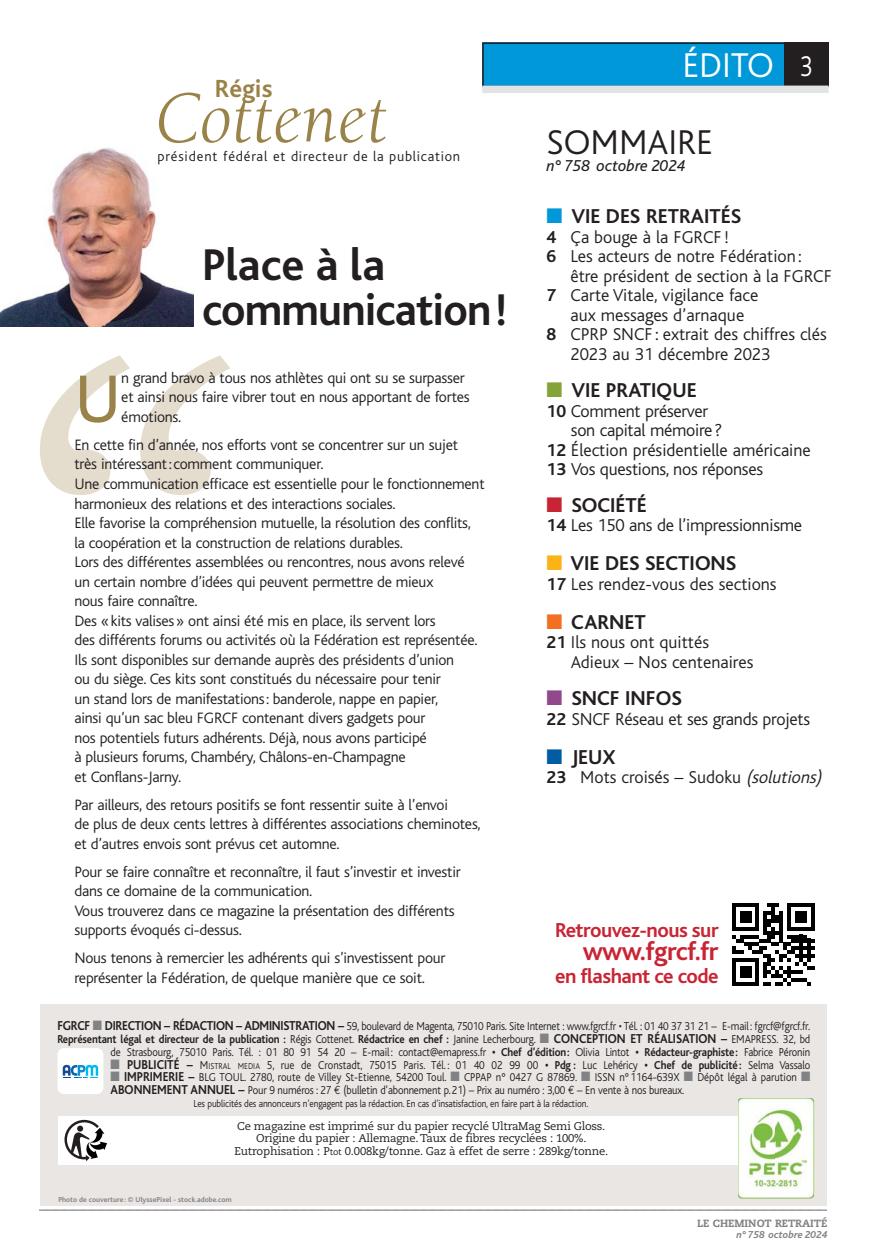
<style>
.page{position:relative;width:889px;height:1259px;background:#fff}
.page>*{position:absolute;margin:0;border:0;box-sizing:border-box;transform-origin:0 0}
.t1{font:italic 677.7px "Berkeley";color:#e4dccc}
.t2{font:italic 74.4px "Berkeley";color:#9a8348}
.t3{font:70.2px "Bliss";color:#9a8348}
.t4{font:700 46.5px/45px "Bliss";letter-spacing:-.02em;color:#231f20}
.t5{font:300 36px "Bliss";color:#231f20}
.t6{font:300 36px "Bliss";color:#fff}
.t7{font:700 26.85px "Bliss";letter-spacing:-.025em;color:#c92434}
.t8{font:700 25.95px "Bliss";color:#9a8348}
.t9{font:700 21.15px "Bliss";letter-spacing:-.025em;color:#c92434}
.t10{font:700 21px "Bliss";color:#231f20}
.t11{font:300 18px/19.5px "Bliss";color:#231f20}
.t12{font:italic 16.5px "Bliss";color:#231f20}
.t13{font:300 15.75px/19.5px "Bliss";letter-spacing:-.015em;color:#231f20}
.t14{font:300 14.4px "Bliss";letter-spacing:.05em;color:#231f20}
.t15{font:300 12px/12.8px "Bliss";letter-spacing:-.01em;color:#231f20;text-align:right;scale:.9 1}
.t16{font:11.25px/12.8px "Caecilia";letter-spacing:-.02em;color:#231f20;text-align:center}
.t17{font:300 10.5px "Bliss";letter-spacing:-.015em;color:#231f20;scale:.9 1}
.t18{font:800 10.5px "Caecilia";color:#808285}
.t19{font:italic 700 10.5px "Bliss";color:#808285}
.t20{font:700 7.5px "Bliss";color:#808285}
.s1{font-size:30px}
.s2{color:#0098d8}
.s3{font-weight:700}
.s4{color:#85a339}
.s5{color:#c92434}
.s6{color:#fcb315}
.s7{color:#f36f21}
.s8{color:#91498b}
.s9{color:#005da3}
.s10{font-style:italic}
.s11{font-weight:700;font-size:13.5px}
.s12{color:#808285}
.s13{font-size:9px}
.s14{font-family:"Euro Mono";font-weight:400}
</style>
<div class="page">
<svg style="left:39px;top:1209px;width:788px;height:1px"></svg>
<div style="left:482px;top:43px;width:346px;height:44px;background:#0098d8"></div>
<div style="left:482px;top:43px;width:346px;height:44px;border:2px solid #231f20"></div>
<div style="left:784px;top:43px;width:44px;height:44px;background:#231f20"></div>
<div style="left:482px;top:86px;width:346px;height:7px;background:#e2e3e4"></div>
<img style="left:0;top:147px;width:193px;height:180px">
<svg style="left:732px;top:903px;width:82px;height:83px"></svg>
<div style="left:40px;top:1004px;width:787px;height:201px;background:#eae6e4"></div>
<div style="left:58px;top:1115px;width:716px;height:49px;background:#fff"></div>
<svg style="left:64px;top:1119px;width:43px;height:42px"></svg>
<img style="left:738px;top:1098px;width:76px;height:100px">
<img style="left:738px;top:1115px;width:36px;height:49px">
<div style="left:57px;top:1048px;width:46px;height:46px;background:#fff;border-radius:6px"></div>
<svg style="left:63px;top:1065px;width:35px;height:11px"></svg>
<h3 class="t8" style="left:215px;top:79px;width:59px">Régis</h3>
<h2 class="t2" style="left:154px;top:89px;width:234px">Cottenet</h2>
<p class="t14" style="left:157px;top:149px;width:304px">président fédéral et directeur de la publication</p>
<h3 class="t6" style="left:682px;top:48px;width:131px">ÉDITO <span class="s1">3</span></h3>
<h3 class="t5" style="left:546px;top:124px;width:168px">SOMMAIRE</h3>
<p class="t12" style="left:546px;top:157px;width:140px">n° 758 octobre 2024</p>
<h3 class="t10" style="left:546px;top:208px;width:196px"><span class="s2">■</span> VIE DES RETRAITÉS</h3>
<p class="t11" style="left:546px;top:227px;width:184px"><span class="s3">4</span> Ça bouge à la FGRCF!</p>
<p class="t11" style="left:546px;top:247px;width:256px"><span class="s3">6</span> Les acteurs de notre Fédération :</p>
<p class="t11" style="left:570px;top:266px;width:263px">être président de section à la FGRCF</p>
<p class="t11" style="left:546px;top:286px;width:213px"><span class="s3">7</span> Carte Vitale, vigilance face</p>
<p class="t11" style="left:570px;top:305px;width:175px">aux messages d’arnaque</p>
<p class="t11" style="left:546px;top:325px;width:282px"><span class="s3">8</span> CPRP SNCF: extrait des chiffres clés</p>
<p class="t11" style="left:570px;top:344px;width:202px">2023 au 31 décembre 2023</p>
<h3 class="t10" style="left:546px;top:382px;width:152px"><span class="s4">■</span> VIE PRATIQUE</h3>
<p class="t11" style="left:546px;top:401px;width:163px"><span class="s3">10</span> Comment préserver</p>
<p class="t11" style="left:571px;top:421px;width:153px">son capital mémoire ?</p>
<p class="t11" style="left:546px;top:440px;width:266px"><span class="s3">12</span> Élection présidentielle américaine</p>
<p class="t11" style="left:546px;top:460px;width:218px"><span class="s3">13</span> Vos questions, nos réponses</p>
<h3 class="t10" style="left:546px;top:497px;width:102px"><span class="s5">■</span> SOCIÉTÉ</h3>
<p class="t11" style="left:546px;top:516px;width:257px"><span class="s3">14</span> Les 150 ans de l’impressionnisme</p>
<h3 class="t10" style="left:546px;top:555px;width:191px"><span class="s6">■</span> VIE DES SECTIONS</h3>
<p class="t11" style="left:546px;top:574px;width:231px"><span class="s3">17</span> Les rendez-vous des sections</p>
<h3 class="t10" style="left:546px;top:614px;width:101px"><span class="s7">■</span> CARNET</h3>
<p class="t11" style="left:571px;top:633px;width:184px;text-indent:-24px"><span class="s3">21</span> Ils nous ont quittés<br>Adieux – Nos centenaires</p>
<h3 class="t10" style="left:546px;top:690px;width:137px"><span class="s8">■</span> SNCF INFOS</h3>
<p class="t11" style="left:546px;top:709px;width:265px"><span class="s3">22</span> SNCF Réseau et ses grands projets</p>
<h3 class="t10" style="left:546px;top:749px;width:71px"><span class="s9">■</span> JEUX</h3>
<p class="t11" style="left:546px;top:768px;width:280px"><span class="s3">23</span> Mots croisés – Sudoku <span class="s10">(solutions)</span></p>
<h3 class="t4" style="left:202px;top:246px;width:307px">Place à la communication!</h3>
<h1 class="t1" style="left:-8px;top:323px;width:240px">“</h1>
<h3 class="t3" style="left:74px;top:362px;width:48px">U</h3>
<p class="t13" style="left:121px;top:368px;width:350px">n grand bravo à tous nos athlètes qui ont su se surpasser et ainsi nous faire vibrer tout en nous apportant de fortes émotions.</p>
<p class="t13" style="left:74px;top:435px;width:412px">En cette fin d’année, nos efforts vont se concentrer sur un sujet très intéressant:comment communiquer.<br>Une communication efficace est essentielle pour le fonctionnement harmonieux des relations et des interactions sociales.<br>Elle favorise la compréhension mutuelle, la résolution des conflits, la coopération et la construction de relations durables.<br>Lors des différentes assemblées ou rencontres, nous avons relevé<br>un certain nombre d’idées qui peuvent permettre de mieux<br>nous faire connaître.<br>Des «kits valises» ont ainsi été mis en place, ils servent lors<br>des différents forums ou activités où la Fédération est représentée.<br>Ils sont disponibles sur demande auprès des présidents d’union<br>ou du siège. Ces kits sont constitués du nécessaire pour tenir<br>un stand lors de manifestations: banderole, nappe en papier,<br>ainsi qu’un sac bleu FGRCF contenant divers gadgets pour<br>nos potentiels futurs adhérents. Déjà, nous avons participé<br>à plusieurs forums, Chambéry, Châlons-en-Champagne<br>et Conflans-Jarny.</p>
<p class="t13" style="left:74px;top:795px;width:408px">Par ailleurs, des retours positifs se font ressentir suite à l’envoi<br>de plus de deux cents lettres à différentes associations cheminotes, et d’autres envois sont prévus cet automne.</p>
<p class="t13" style="left:74px;top:862px;width:388px">Pour se faire connaître et reconnaître, il faut s’investir et investir dans ce domaine de la communication.<br>Vous trouverez dans ce magazine la présentation des différents supports évoqués ci-dessus.</p>
<p class="t13" style="left:74px;top:948px;width:372px">Nous tenons à remercier les adhérents qui s’investissent pour représenter la Fédération, de quelque manière que ce soit.</p>
<h3 class="t9" style="left:555px;top:921px;width:165px">Retrouvez-nous sur</h3>
<h3 class="t7" style="left:582px;top:940px;width:137px">www.fgrcf.fr</h3>
<h3 class="t9" style="left:555px;top:967px;width:165px">en flashant ce code</h3>
<p class="t15" style="left:57px;top:1020px;width:838px"><span class="s11">FGRCF</span> <span class="s12">■</span> <span class="s11">DIRECTION – RÉDACTION – ADMINISTRATION –</span> 59, boulevard de Magenta, 75010 Paris. Site Internet : www.fgrcf.fr • Tél. : 01 40 37 31 21 – E-mail: fgrcf@fgrcf.fr.<br><span class="s3">Représentant légal et directeur de la publication :</span> Régis Cottenet. <span class="s3">Rédactrice en chef :</span> Janine Lecherbourg. <span class="s12">■</span> <span class="s11">CONCEPTION ET RÉALISATION –</span> EMAPRESS. 32, bd de Strasbourg, 75010 Paris. Tél. : 01 80 91 54 20 – E-mail: contact@emapress.fr <span class="s3">• Chef d’édition:</span> Olivia Lintot <span class="s3">• Rédacteur-graphiste:</span> Fabrice Péronin</p>
<p class="t15" style="left:110px;top:1058px;width:779px"><span class="s12">■</span> <span class="s11">PUBLICITÉ –</span> M<span class="s13">ISTRAL MEDIA</span> 5, rue de Cronstadt, 75015 Paris. Tél. : 01 40 02 99 00 <span class="s3">• Pdg :</span> Luc Lehéricy <span class="s3">• Chef de publicité:</span> Selma Vassalo</p>
<p class="t15" style="left:110px;top:1071px;width:779px;text-align:left"><span class="s12">■</span> <span class="s11">IMPRIMERIE –</span> BLG TOUL. 2780, route de Villey St-Etienne, 54200 Toul. <span class="s12">■</span> CPPAP n° 0427 G 87869. <span class="s12">■</span> ISSN n° 1164-639X <span class="s12">■</span> Dépôt légal à parution <span class="s12">■<br></span><span class="s11">ABONNEMENT ANNUEL –</span> Pour 9 numéros : 27 <span class="s14">€</span> (bulletin d’abonnement p.21) – Prix au numéro : 3,00 <span class="s14">€</span> – En vente à nos bureaux.</p>
<p class="t17" style="left:194px;top:1098px;width:440px">Les publicités des annonceurs n’engagent pas la rédaction. En cas d’insatisfaction, en faire part à la rédaction.</p>
<p class="t16" style="left:234px;top:1120px;width:375px">Ce magazine est imprimé sur du papier recyclé UltraMag Semi Gloss.<br>Origine du papier : Allemagne. Taux de fibres recyclées : 100%.<br>Eutrophisation : P<span class="s13">tot</span> 0.008kg/tonne. Gaz à effet de serre : 289kg/tonne.</p>
<p class="t20" style="left:58px;top:1196px;width:175px">Photo de couverture : © UlyssePixel - stock.adobe.com</p>
<p class="t18" style="left:697px;top:1218px;width:132px">LE CHEMINOT RETRAITÉ</p>
<p class="t19" style="left:736px;top:1229px;width:92px">n° 758 octobre 2024</p>
</div>
